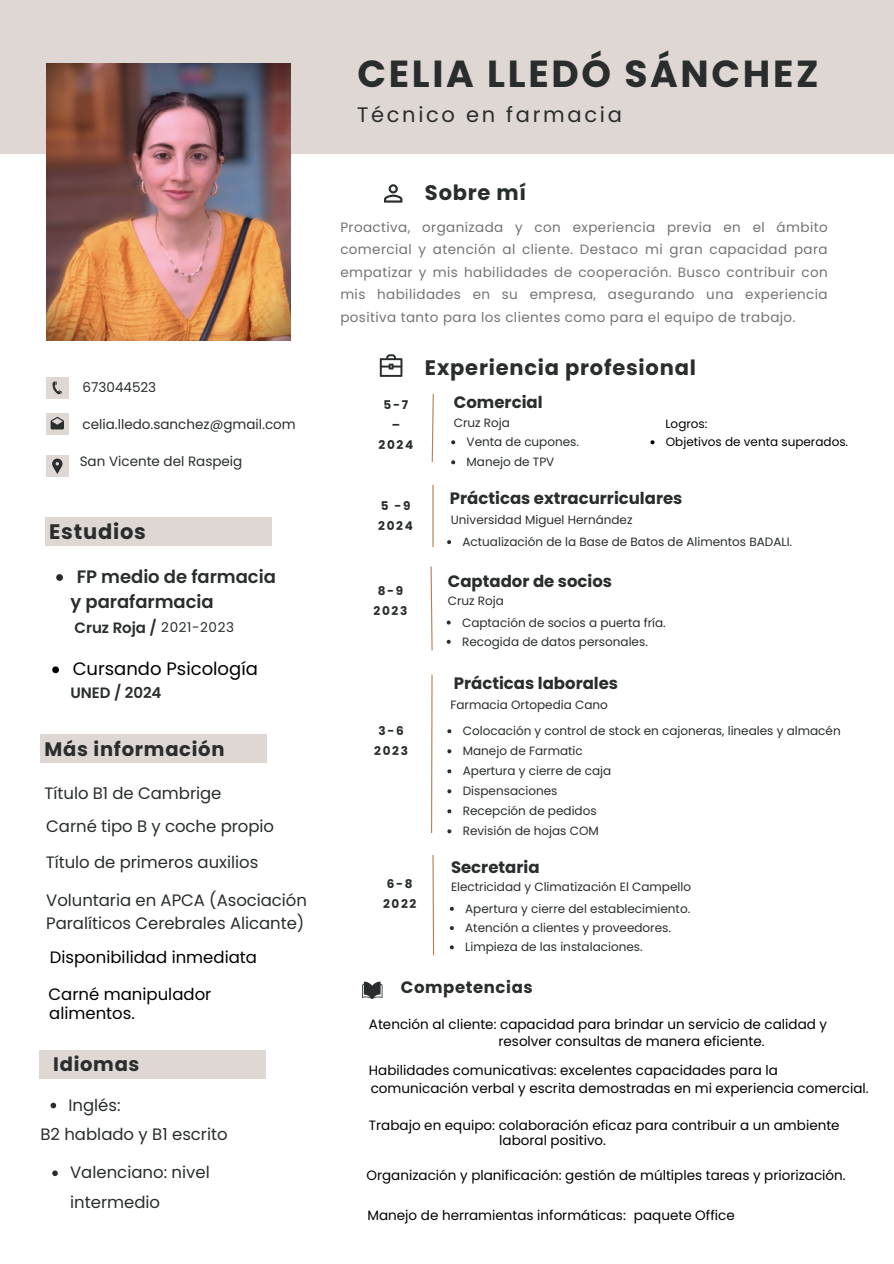
<style>
.page{position:relative;width:894px;height:1264px;background:#fff}
.page>*{position:absolute;margin:0;border:0;box-sizing:border-box;transform-origin:0 0}
.t1{font:700 37.65px "Poppins";letter-spacing:.07em;color:#292d2d}
.t2{font:700 21px "Poppins";letter-spacing:.035em;color:#292d2d}
.t3{font:21px "Poppins";letter-spacing:.13em;color:#292d2d}
.t4{font:700 19.5px "Poppins";letter-spacing:.035em;color:#292d2d}
.t5{font:600 18px "Poppins";letter-spacing:-.005em;color:#292d2d}
.t6{font:18px "Poppins";color:#000}
.t7{font:16.5px/22.5px "Poppins";letter-spacing:-.005em;color:#292d2d}
.t8{font:700 16.5px "Poppins";color:#292d2d}
.t9{font:16.5px "Poppins";color:#000}
.t10{font:700 16.5px "Poppins";letter-spacing:.035em;color:#292d2d}
.t11{font:600 15px "Poppins";letter-spacing:-.005em;color:#292d2d}
.t12{font:13.5px "Poppins";color:#000}
.t13{font:13.5px/22.5px "Poppins";letter-spacing:.03em;color:#737373;text-align:justify}
.t14{font:13.5px "Poppins";color:#292d2d}
.t15{font:13.5px "Poppins";letter-spacing:.045em;color:#292d2d}
.t16{font:12px "Poppins";color:#292d2d}
.t17{font:700 12px/20px "Poppins";letter-spacing:.14em;color:#292d2d;text-align:center}
.t18{font:12px "Poppins";color:#000}
</style>
<div class="page">
<div style="left:0;top:0;width:893px;height:154px;background:#dfd7d3"></div>
<img style="left:46px;top:64px;width:244px;height:277px">
<div style="left:45px;top:517px;width:227px;height:28px;background:#dfd7d3"></div>
<div style="left:40px;top:735px;width:227px;height:28px;background:#dfd7d3"></div>
<div style="left:39px;top:1050px;width:227px;height:28px;background:#dfd7d3"></div>
<div style="left:46px;top:455px;width:22px;height:22px;background:#dfd7d3"></div>
<svg style="left:52px;top:458px;width:10px;height:16px"></svg>
<div style="left:46px;top:377px;width:22px;height:22px;background:#dfd7d3"></div>
<svg style="left:52px;top:381px;width:10px;height:13px"></svg>
<div style="left:46px;top:413px;width:22px;height:22px;background:#dfd7d3"></div>
<svg style="left:51px;top:417px;width:13px;height:12px"></svg>
<svg style="left:56px;top:574px;width:7px;height:7px"></svg>
<svg style="left:51px;top:1102px;width:5px;height:6px"></svg>
<svg style="left:52px;top:1170px;width:6px;height:6px"></svg>
<svg style="left:431px;top:393px;width:3px;height:70px"></svg>
<svg style="left:451px;top:440px;width:4px;height:4px"></svg>
<svg style="left:451px;top:460px;width:4px;height:4px"></svg>
<hr style="left:432px;top:485px;width:1px;height:62px;background:#b37f56">
<svg style="left:447px;top:540px;width:4px;height:4px"></svg>
<svg style="left:430px;top:566px;width:3px;height:85px"></svg>
<svg style="left:446px;top:620px;width:4px;height:4px"></svg>
<hr style="left:431px;top:674px;width:1px;height:159px;background:#b37f56">
<svg style="left:447px;top:729px;width:4px;height:4px"></svg>
<svg style="left:447px;top:749px;width:4px;height:4px"></svg>
<svg style="left:447px;top:769px;width:4px;height:4px"></svg>
<svg style="left:447px;top:789px;width:4px;height:4px"></svg>
<svg style="left:447px;top:809px;width:4px;height:4px"></svg>
<svg style="left:447px;top:829px;width:4px;height:4px"></svg>
<svg style="left:384px;top:184px;width:18px;height:18px"></svg>
<svg style="left:379px;top:354px;width:23px;height:23px"></svg>
<svg style="left:362px;top:981px;width:20px;height:18px"></svg>
<svg style="left:446px;top:640px;width:4px;height:4px"></svg>
<svg style="left:432px;top:855px;width:2px;height:101px"></svg>
<svg style="left:449px;top:906px;width:4px;height:4px"></svg>
<svg style="left:449px;top:926px;width:4px;height:4px"></svg>
<svg style="left:449px;top:945px;width:4px;height:4px"></svg>
<svg style="left:650px;top:440px;width:4px;height:4px"></svg>
<svg style="left:52px;top:666px;width:7px;height:7px"></svg>
<h2 class="t14" style="left:83px;top:378px;width:75px">673044523</h2>
<p class="t14" style="left:83px;top:415px;width:214px">celia.lledo.sanchez@gmail.com</p>
<p class="t14" style="left:80px;top:452px;width:164px">San Vicente del Raspeig</p>
<h2 class="t2" style="left:49px;top:517px;width:98px">Estudios</h2>
<p class="t5" style="left:77px;top:564px;width:201px">FP medio de farmacia</p>
<p class="t5" style="left:70px;top:589px;width:145px">y parafarmacia</p>
<p class="t11" style="left:75px;top:617px;width:84px">Cruz Roja /</p>
<p class="t15" style="left:161px;top:618px;width:74px">2021-2023</p>
<p class="t6" style="left:73px;top:656px;width:187px">Cursando Psicología</p>
<p class="t11" style="left:70px;top:682px;width:92px">UNED / 2024</p>
<p class="t4" style="left:45px;top:736px;width:181px">Más información</p>
<p class="t7" style="left:45px;top:781px;width:178px">Título B1 de Cambrige</p>
<p class="t7" style="left:46px;top:814px;width:229px">Carné tipo B y coche propio</p>
<p class="t7" style="left:46px;top:850px;width:214px">Título de primeros auxilios</p>
<p class="t7" style="left:46px;top:889px;width:262px">Voluntaria en APCA (Asociación<br>Paralíticos Cerebrales Alicante)</p>
<p class="t9" style="left:50px;top:945px;width:209px">Disponibilidad inmediata</p>
<h4 class="t9" style="left:49px;top:982px;width:164px">Carné manipulador</h4>
<p class="t9" style="left:49px;top:1001px;width:87px">alimentos.</p>
<p class="t4" style="left:53px;top:1050px;width:88px">Idiomas</p>
<h4 class="t7" style="left:68px;top:1093px;width:54px">Inglés:</h4>
<p class="t7" style="left:40px;top:1122px;width:189px">B2 hablado y B1 escrito</p>
<p class="t7" style="left:70px;top:1157px;width:141px;line-height:29.2px">Valenciano: nivel intermedio</p>
<p class="t1" style="left:357px;top:48px;width:462px">CELIA LLEDÓ SÁNCHEZ</p>
<h2 class="t3" style="left:357px;top:100px;width:266px">Técnico en farmacia</h2>
<h1 class="t2" style="left:425px;top:178px;width:103px">Sobre mí</h1>
<p class="t13" style="left:340px;top:215px;width:489px">Proactiva, organizada y con experiencia previa en el ámbito comercial y atención al cliente. Destaco mi gran capacidad para empatizar y mis habilidades de cooperación. Busco contribuir con mis habilidades en su empresa, asegurando una experiencia positiva tanto para los clientes como para el equipo de trabajo.</p>
<h3 class="t2" style="left:425px;top:352px;width:272px">Experiencia profesional</h3>
<p class="t17" style="left:378px;top:394px;width:36px">5-7 –<br>2024</p>
<h4 class="t8" style="left:454px;top:390px;width:90px">Comercial</h4>
<p class="t16" style="left:453px;top:414px;width:58px">Cruz Roja</p>
<p class="t16" style="left:466px;top:433px;width:114px">Venta de cupones.</p>
<p class="t16" style="left:466px;top:453px;width:89px">Manejo de TPV</p>
<h4 class="t18" style="left:665px;top:415px;width:43px">Logros:</h4>
<p class="t18" style="left:665px;top:433px;width:184px">Objetivos de venta superados.</p>
<p class="t17" style="left:378px;top:495px;width:36px;text-align:left">5 -9<br>2024</p>
<h4 class="t17" style="left:373px;top:580px;width:35px">8-9<br>2023</h4>
<p class="t17" style="left:374px;top:721px;width:35px">3-6<br>2023</p>
<p class="t17" style="left:383px;top:873px;width:35px">6-8<br>2022</p>
<h4 class="t8" style="left:450px;top:487px;width:234px">Prácticas extracurriculares</h4>
<p class="t16" style="left:450px;top:511px;width:183px">Universidad Miguel Hernández</p>
<p class="t16" style="left:462px;top:533px;width:331px">Actualización de la Base de Batos de Alimentos BADALI.</p>
<p class="t8" style="left:448px;top:569px;width:166px">Captador de socios</p>
<p class="t16" style="left:448px;top:592px;width:58px">Cruz Roja</p>
<p class="t16" style="left:462px;top:614px;width:205px">Captación de socios a puerta fría.</p>
<p class="t16" style="left:462px;top:633px;width:187px">Recogida de datos personales.</p>
<h6 class="t8" style="left:453px;top:671px;width:166px">Prácticas laborales</h6>
<h2 class="t16" style="left:450px;top:696px;width:159px">Farmacia Ortopedia Cano</h2>
<h5 class="t16" style="left:462px;top:722px;width:379px">Colocación y control de stock en cajoneras, lineales y almacén</h5>
<h5 class="t16" style="left:462px;top:742px;width:121px">Manejo de Farmatic</h5>
<p class="t16" style="left:462px;top:762px;width:150px">Apertura y cierre de caja</p>
<h4 class="t16" style="left:462px;top:782px;width:96px">Dispensaciones</h4>
<p class="t16" style="left:462px;top:802px;width:135px">Recepción de pedidos</p>
<p class="t16" style="left:462px;top:822px;width:137px">Revisión de hojas COM</p>
<p class="t8" style="left:451px;top:856px;width:90px">Secretaria</p>
<h5 class="t16" style="left:451px;top:878px;width:241px">Electricidad y Climatización El Campello</h5>
<h5 class="t16" style="left:465px;top:900px;width:226px">Apertura y cierre del establecimiento.</h5>
<h2 class="t16" style="left:465px;top:919px;width:207px">Atención a clientes y proveedores.</h2>
<p class="t16" style="left:465px;top:938px;width:179px">Limpieza de las instalaciones.</p>
<p class="t10" style="left:400px;top:976px;width:133px">Competencias</p>
<p class="t12" style="left:369px;top:1014px;width:459px">Atención al cliente: capacidad para brindar un servicio de calidad y</p>
<p class="t12" style="left:498px;top:1032px;width:267px">resolver consultas de manera eficiente.</p>
<p class="t12" style="left:369px;top:1061px;width:410px">Habilidades comunicativas: excelentes capacidades para la</p>
<p class="t12" style="left:369px;top:1115px;width:472px">Trabajo en equipo: colaboración eficaz para contribuir a un ambiente</p>
<h5 class="t12" style="left:499px;top:1130px;width:108px">laboral positivo.</h5>
<h5 class="t12" style="left:366px;top:1166px;width:480px">Organización y planificación: gestión de múltiples tareas y priorización.</h5>
<h5 class="t12" style="left:370px;top:1078px;width:499px">comunicación verbal y escrita demostradas en mi experiencia comercial.</h5>
<p class="t12" style="left:367px;top:1206px;width:260px">Manejo de herramientas informáticas:</p>
<h5 class="t12" style="left:633px;top:1206px;width:102px">paquete Office</h5>
</div>
